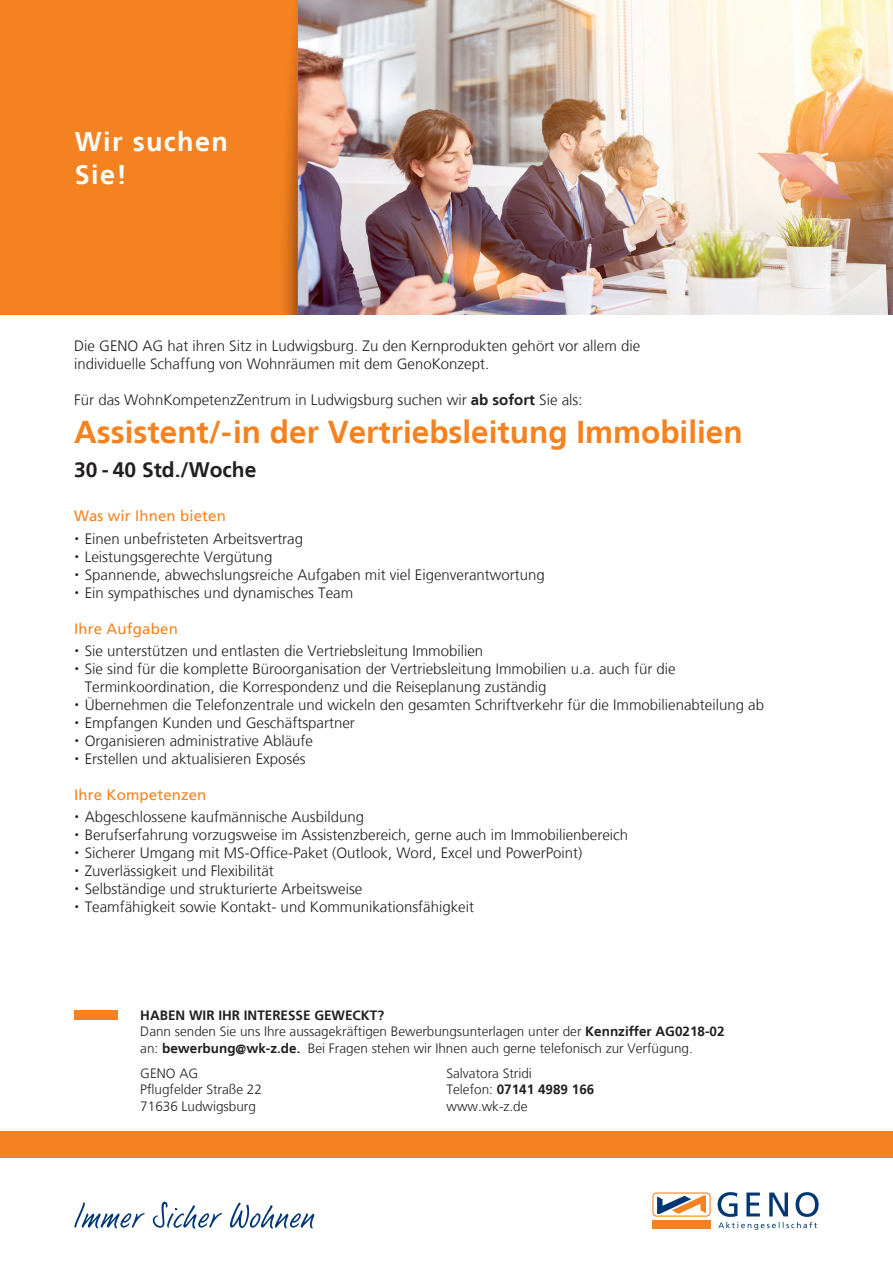
<style>
.page{position:relative;width:893px;height:1263px;background:#fff}
.page>*{position:absolute;margin:0;border:0;box-sizing:border-box;transform-origin:0 0}
.t1{font:700 31.5px "Frutiger LT";color:#f58220}
.t2{font:700 27px/32.4px "Frutiger LT";letter-spacing:.05em;color:#fff}
.t3{font:700 21px "Frutiger LT";color:#231f20}
.t4{font:300 15px/18px "Frutiger LT";color:#231f20}
.t5{font:15px "Frutiger LT";letter-spacing:.01em;color:#f58220}
.t6{font:300 13.5px/16.5px "Frutiger LT";color:#231f20}
.t7{font:700 13.5px "Frutiger LT";color:#231f20}
.s1{font-weight:700}
.s2{font-weight:300}
</style>
<div class="page">
<img style="left:298px;top:0;width:595px;height:315px">
<div style="left:0;top:0;width:298px;height:315px;background:#f58220"></div>
<svg style="left:284px;top:11px;width:14px;height:304px"></svg>
<div style="left:74px;top:1010px;width:44px;height:10px;background:#f58220"></div>
<div style="left:0;top:1131px;width:893px;height:26px;background:#f58220"></div>
<svg style="left:657px;top:1195px;width:49px;height:19px"></svg>
<div style="left:652px;top:1221px;width:59px;height:8px;background:#f58220"></div>
<div style="left:652px;top:1192px;width:59px;height:24px;border:1px solid #f58220;border-radius:4px"></div>
<svg style="left:718px;top:1192px;width:101px;height:38px"></svg>
<svg style="left:74px;top:1202px;width:71px;height:26px"></svg>
<svg style="left:153px;top:1201px;width:69px;height:27px"></svg>
<svg style="left:230px;top:1202px;width:84px;height:26px"></svg>
<h2 class="t2" style="left:75px;top:126px;width:155px">Wir suchen<br>Sie!</h2>
<p class="t4" style="left:74px;top:337px;width:567px">Die GENO AG hat ihren Sitz in Ludwigsburg. Zu den Kernprodukten gehört vor allem die individuelle Schaffung von Wohnräumen mit dem GenoKonzept.</p>
<p class="t4" style="left:74px;top:391px;width:510px">Für das WohnKompetenzZentrum in Ludwigsburg suchen wir <span class="s1">ab sofort</span> Sie als:</p>
<h1 class="t1" style="left:74px;top:414px;width:670px">Assistent/-in der Vertriebsleitung Immobilien</h1>
<h3 class="t3" style="left:74px;top:457px;width:184px">30 - 40 Std./Woche</h3>
<p class="t5" style="left:74px;top:507px;width:153px">Was wir Ihnen bieten</p>
<p class="t4" style="left:85px;top:530px;width:462px">Einen unbefristeten Arbeitsvertrag<br>Leistungsgerechte Vergütung<br>Spannende, abwechslungsreiche Aufgaben mit viel Eigenverantwortung Ein sympathisches und dynamisches Team</p>
<p class="t5" style="left:74px;top:620px;width:105px">Ihre Aufgaben</p>
<p class="t4" style="left:85px;top:642px;width:681px">Sie unterstützen und entlasten die Vertriebsleitung Immobilien<br>Sie sind für die komplette Büroorganisation der Vertriebsleitung Immobilien u.a. auch für die Terminkoordination, die Korrespondenz und die Reiseplanung zuständig<br>Übernehmen die Telefonzentrale und wickeln den gesamten Schriftverkehr für die Immobilienabteilung ab Empfangen Kunden und Geschäftspartner<br>Organisieren administrative Abläufe<br>Erstellen und aktualisieren Exposés</p>
<p class="t5" style="left:74px;top:786px;width:134px">Ihre Kompetenzen</p>
<p class="t4" style="left:85px;top:808px;width:545px">Abgeschlossene kaufmännische Ausbildung<br>Berufserfahrung vorzugsweise im Assistenzbereich, gerne auch im Immobilienbereich Sicherer Umgang mit MS-Office-Paket (Outlook, Word, Excel und PowerPoint)<br>Zuverlässigkeit und Flexibilität<br>Selbständige und strukturierte Arbeitsweise<br>Teamfähigkeit sowie Kontakt- und Kommunikationsfähigkeit</p>
<p class="t6" style="left:140px;top:1007px;width:586px"><span class="s1">HABEN WIR IHR INTERESSE GEWECKT?<br></span>Dann senden Sie uns Ihre aussagekräftigen Bewerbungsunterlagen unter der <span class="s1">Kennziffer AG0218-02 </span>an: <span class="s1">bewerbung@wk-z.de.</span> Bei Fragen stehen wir Ihnen auch gerne telefonisch zur Verfügung.</p>
<p class="t6" style="left:140px;top:1065px;width:59px">GENO AG</p>
<p class="t6" style="left:446px;top:1065px;width:87px">Salvatora Stridi</p>
<p class="t6" style="left:140px;top:1082px;width:123px">Pflugfelder Straße 22</p>
<p class="t7" style="left:446px;top:1082px;width:149px"><span class="s2">Telefon:</span> 07141 4989 166</p>
<p class="t6" style="left:140px;top:1098px;width:117px">71636 Ludwigsburg</p>
<p class="t6" style="left:446px;top:1098px;width:83px">www.wk-z.de</p>
</div>
